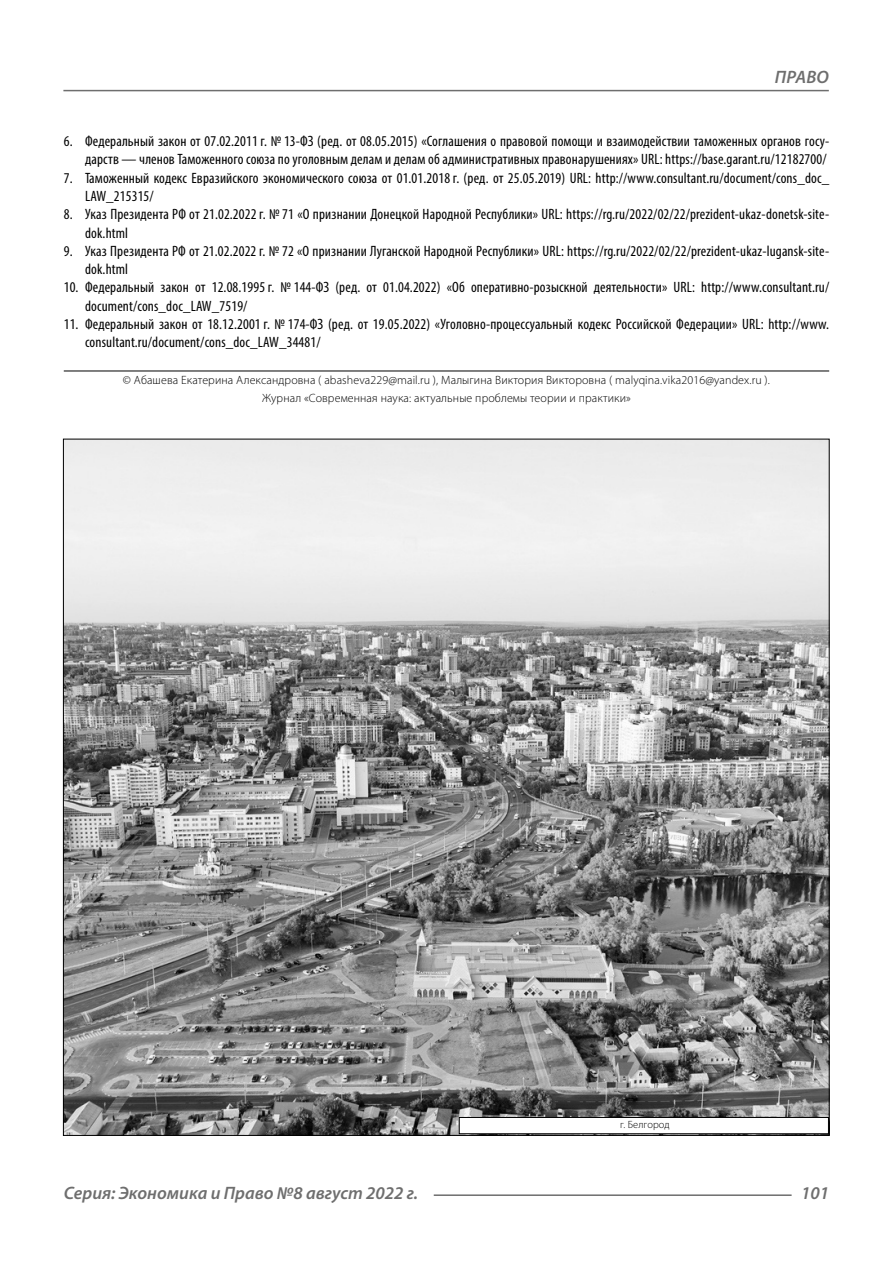
<style>
.page{position:relative;width:893px;height:1263px;background:#fff}
.page>*{position:absolute;margin:0;border:0;box-sizing:border-box;transform-origin:0 0}
.t1{font:italic 600 18px "Myriad Pro";color:#6e6e6e}
.t2{font:condensed 15px/18.3px "Myriad Pro";letter-spacing:.01em;color:#000}
.Copy{font:300 12px/18.3px "Myriad Pro";letter-spacing:.01em;color:#000;text-align:center}
.Author-doc{font:300 10.5px "Myriad Pro";letter-spacing:.01em;color:#000}
</style>
<div class="page">
<hr style="left:64px;top:371px;width:765px;height:1px;background:#000">
<hr style="left:63px;top:90px;width:766px;height:1px;background:#6e6e6e">
<hr style="left:434px;top:1194px;width:358px;height:2px;background:#6e6e6e">
<img style="left:65px;top:441px;width:763px;height:693px">
<div style="left:459px;top:1117px;width:369px;height:17px;background:#fff"></div>
<div style="left:459px;top:1117px;width:370px;height:17px;border:1px solid #000"></div>
<p class="t1" style="left:775px;top:66px;width:24px">Право</p>
<p class="t2" style="left:64px;top:132px;width:767px;text-align:right">6. Федеральный закон от 07.02.2011 г. № 13-ФЗ (ред. от 08.05.2015) «Соглашения о правовой помощи и взаимодействии таможенных органов госу&shy;дарств — членов Таможенного союза по уголовным делам и делам об административных правонарушениях» URL: https://base.garant.ru/12182700/</p>
<p class="t2" style="left:85px;top:168px;width:746px;text-indent:-21px">7. Таможенный кодекс Евразийского экономического союза от 01.01.2018 г. (ред. от 25.05.2019) URL: http://www.consultant.ru/document/cons_doc_<br>LAW_215315/</p>
<p class="t2" style="left:85px;top:205px;width:746px;text-indent:-21px">8. Указ Президента РФ от 21.02.2022 г. № 71 «О признании Донецкой Народной Республики» URL: https://rg.ru/2022/02/22/prezident-ukaz-donetsk-site&shy;dok.html</p>
<p class="t2" style="left:85px;top:242px;width:746px;text-indent:-21px">9. Указ Президента РФ от 21.02.2022 г. № 72 «О признании Луганской Народной Республики» URL: https://rg.ru/2022/02/22/prezident-ukaz-lugansk-site&shy;dok.html</p>
<p class="t2" style="left:85px;top:278px;width:746px;text-indent:-21px">10. Федеральный закон от 12.08.1995 г. № 144-ФЗ (ред. от 01.04.2022) «Об оперативно-розыскной деятельности» URL: http://www.consultant.ru/ document/cons_doc_LAW_7519/</p>
<p class="t2" style="left:85px;top:315px;width:746px;text-indent:-21px">11. Федеральный закон от 18.12.2001 г. № 174-ФЗ (ред. от 19.05.2022) «Уголовно-процессуальный кодекс Российской Федерации» URL: http://www. consultant.ru/document/cons_doc_LAW_34481/</p>
<p class="Copy" style="left:123px;top:371px;width:648px">© Абашева Екатерина Александровна ( abasheva229@mail.ru ), Малыгина Виктория Викторовна ( malyqina.vika2016@yandex.ru ).<br>Журнал «Современная наука: актуальные проблемы теории и практики»</p>
<p class="Author-doc" style="left:620px;top:1118px;width:51px">г. Белгород</p>
<p class="t1" style="left:64px;top:1182px;width:356px">Серия: Экономика и Право №8 август 2022 г.</p>
<p class="t1" style="left:801px;top:1182px;width:30px">101</p>
</div>
